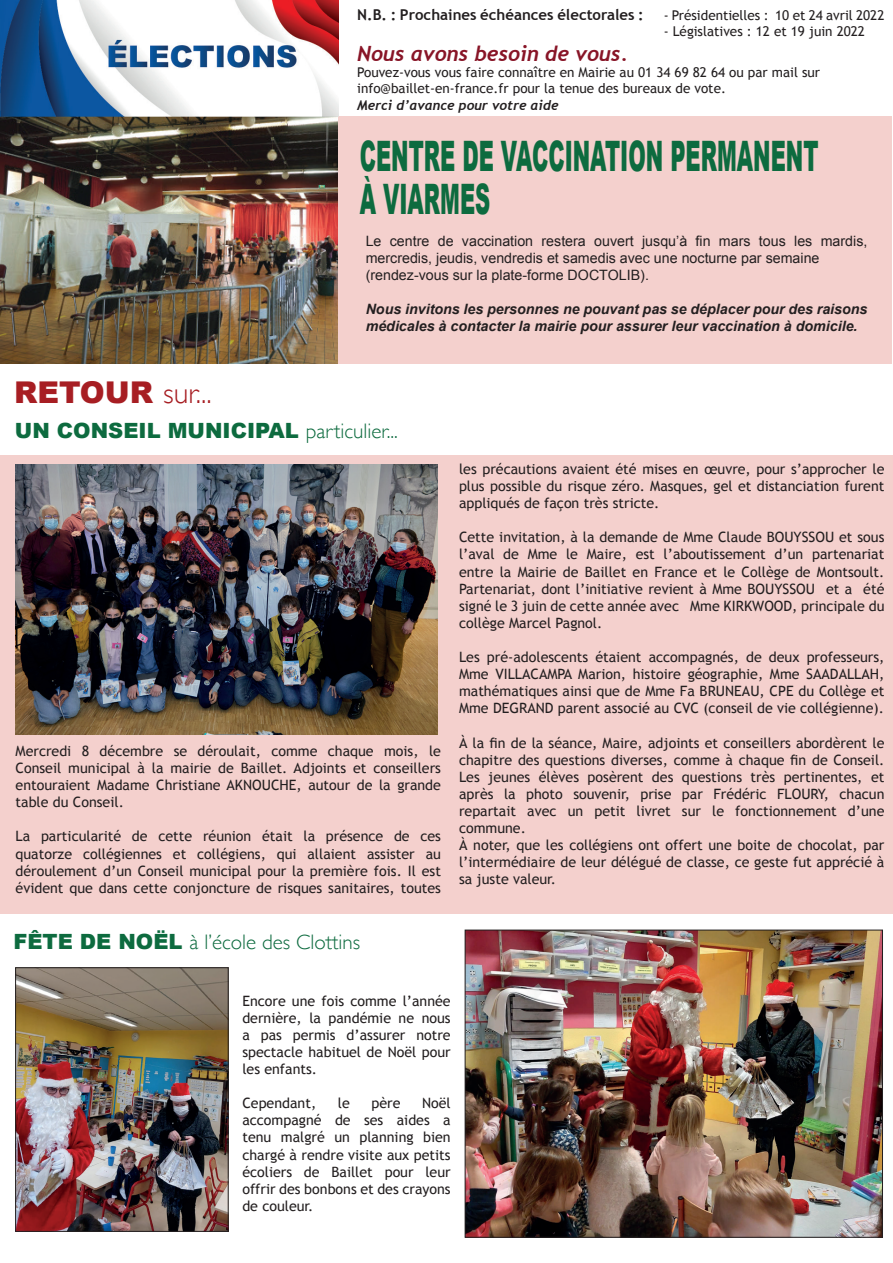
<style>
.page{position:relative;width:893px;height:1263px;background:#fff}
.page>*{position:absolute;margin:0;border:0;box-sizing:border-box;transform-origin:0 0}
.t1{font:900 42px/43.5px "Arial";color:#0d6b3f;scale:.5 1}
.t2{font:900 30px "Arial";color:#a71e23}
.t3{font:900 21px "Arial";color:#0d6b3f}
.t4{font:300 21px "Gill Sans";color:#0d6b3f}
.t5{font:italic 700 21px "Trebuchet";color:#881527}
.t6{font:700 15px "Trebuchet MS";color:#231f20}
.t7{font:14.25px/17.1px "Trebuchet MS";color:#231f20;text-align:justify}
.t8{font:14.25px/17.1px "Arial";color:#231f20}
.t9{font:italic 700 14.25px/17.1px "Arial";color:#231f20}
.t10{font:13.5px/16.2px "Trebuchet MS";color:#231f20}
.t11{font:italic 700 13.5px "Trebuchet";color:#231f20}
.s1{font-family:"Gill Sans";font-weight:300}
.s2{font-family:"Arial";font-weight:900}
</style>
<div class="page">
<hr style="left:892px;top:0;width:1px;height:452px;background:#f4d0cd">
<div style="left:0;top:455px;width:893px;height:459px;background:#f4d0cd"></div>
<img style="left:16px;top:464px;width:422px;height:271px">
<img style="left:0;top:0;width:338px;height:364px">
<img style="left:467px;top:932px;width:414px;height:303px">
<div style="left:465px;top:930px;width:418px;height:307px;border:1px solid #231f20"></div>
<img style="left:17px;top:969px;width:209px;height:260px">
<div style="left:15px;top:967px;width:213px;height:264px;border:1px solid #231f20"></div>
<div style="left:338px;top:117px;width:554px;height:247px;background:#f4d0cd"></div>
<p class="t6" style="left:357px;top:5px;width:288px">N.B. : Prochaines échéances électorales :</p>
<p class="t10" style="left:664px;top:7px;width:222px">- Présidentielles : 10 et 24 avril 2022</p>
<p class="t10" style="left:664px;top:23px;width:203px">- Législatives : 12 et 19 juin 2022</p>
<h3 class="t5" style="left:357px;top:41px;width:272px">Nous avons besoin de vous.</h3>
<p class="t10" style="left:357px;top:64px;width:464px">Pouvez-vous vous faire connaître en Mairie au 01 34 69 82 64 ou par mail sur info@baillet-en-france.fr pour la tenue des bureaux de vote.</p>
<p class="t11" style="left:357px;top:97px;width:203px">Merci d’avance pour votre aide</p>
<h1 class="t1" style="left:360px;top:133px;width:919px">CENTRE DE VACCINATION PERMANENT<br>À VIARMES</h1>
<h2 class="t2" style="left:14px;top:371px;width:199px">RETOUR <span class="s1">sur...</span></h2>
<p class="t8" style="left:366px;top:233px;width:503px">Le centre de vaccination restera ouvert jusqu’à fin mars tous les mardis, mercredis, jeudis, vendredis et samedis avec une nocturne par semaine (rendez-vous sur la plate-forme DOCTOLIB).</p>
<p class="t9" style="left:366px;top:301px;width:503px">Nous invitons les personnes ne pouvant pas se déplacer pour des raisons médicales à contacter la mairie pour assurer leur vaccination à domicile.</p>
<h3 class="t3" style="left:15px;top:416px;width:384px">UN CONSEIL MUNICIPAL <span class="s1">particulier...</span></h3>
<p class="t7" style="left:16px;top:742px;width:427px">Mercredi 8 décembre se déroulait, comme chaque mois, le Conseil municipal à la mairie de Baillet. Adjoints et conseillers entouraient Madame Christiane AKNOUCHE, autour de la grande table du Conseil.</p>
<p class="t7" style="left:16px;top:828px;width:427px">La particularité de cette réunion était la présence de ces quatorze collégiennes et collégiens, qui allaient assister au déroulement d’un Conseil municipal pour la première fois. Il est évident que dans cette conjoncture de risques sanitaires, toutes</p>
<h3 class="t4" style="left:13px;top:926px;width:348px"><span class="s2">FÊTE DE NOËL</span> à l’école des Clottins</h3>
<p class="t7" style="left:459px;top:460px;width:427px">les précautions avaient été mises en œuvre, pour s’approcher le plus possible du risque zéro. Masques, gel et distanciation furent appliqués de façon très stricte.</p>
<p class="t7" style="left:459px;top:529px;width:427px">Cette invitation, à la demande de Mme Claude BOUYSSOU et sous l’aval de Mme le Maire, est l’aboutissement d’un partenariat entre la Mairie de Baillet en France et le Collège de Montsoult.<br>Partenariat, dont l’initiative revient à Mme BOUYSSOU et a été signé le 3 juin de cette année avec Mme KIRKWOOD, principale du collège Marcel Pagnol.</p>
<p class="t7" style="left:459px;top:649px;width:427px">Les pré-adolescents étaient accompagnés, de deux professeurs, Mme VILLACAMPA Marion, histoire géographie, Mme SAADALLAH, mathématiques ainsi que de Mme Fa BRUNEAU, CPE du Collège et Mme DEGRAND parent associé au CVC (conseil de vie collégienne).</p>
<p class="t7" style="left:459px;top:734px;width:427px;text-align:left">À la fin de la séance, Maire, adjoints et conseillers abordèrent le chapitre des questions diverses, comme à chaque fin de Conseil.<br>Les jeunes élèves posèrent des questions très pertinentes, et après la photo souvenir, prise par Frédéric FLOURY, chacun repartait avec un petit livret sur le fonctionnement d’une commune.<br>À noter, que les collégiens ont offert une boite de chocolat, par l’intermédiaire de leur délégué de classe, ce geste fut apprécié à sa juste valeur.</p>
<p class="t7" style="left:242px;top:992px;width:210px">Encore une fois comme l’année dernière, la pandémie ne nous a pas permis d’assurer notre spectacle habituel de Noël pour les enfants.</p>
<p class="t7" style="left:242px;top:1095px;width:75px">Cependant,</p>
<p class="t7" style="left:338px;top:1095px;width:13px">le</p>
<p class="t7" style="left:371px;top:1095px;width:31px">père</p>
<p class="t7" style="left:242px;top:1095px;width:210px;text-indent:180px">Noël accompagné de ses aides a tenu malgré un planning bien chargé à rendre visite aux petits écoliers de Baillet pour leur offrir des bonbons et des crayons de couleur.</p>
</div>
